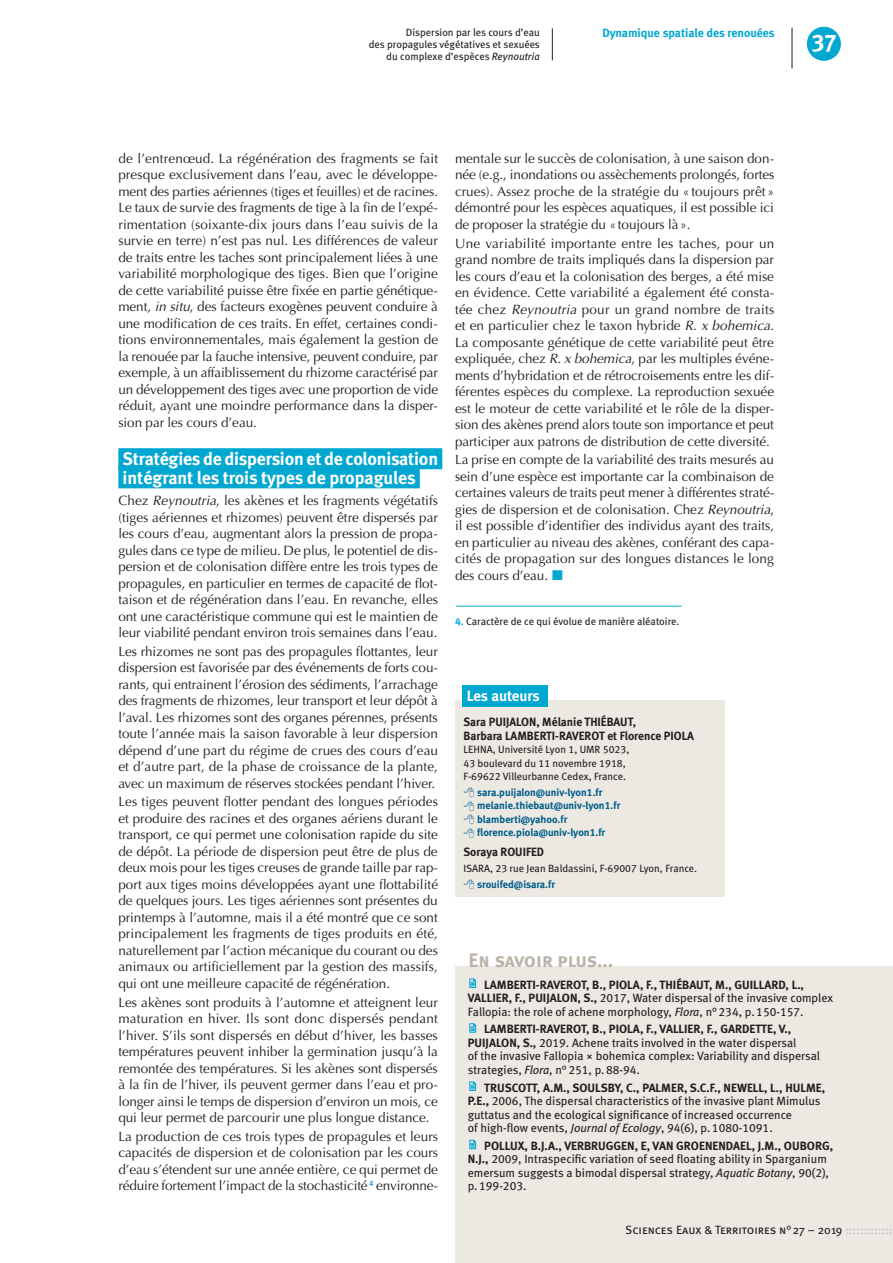
<style>
.page{position:relative;width:893px;height:1263px;background:#fff}
.page>*{position:absolute;margin:0;border:0;box-sizing:border-box;transform-origin:0 0}
.t1{font:24px "Meta Bold Caps Expert";color:#fff}
.t2{font:19.5px "Meta Bold LF Caps";letter-spacing:-.015em;color:#bcb4ab}
.H1_bleu{font:18px "Meta Bold LF";letter-spacing:-.01em;color:#fff}
.contact-picto{font:15px "Meta Bold LF";color:#fff}
.t3{font:13.5px/16.5px "Optima";letter-spacing:-.005em;color:#231f20;text-align:justify}
.Hors_texte{font:12px/13.5px "Meta Book LF";color:#231f20}
.contacts{font:12px/13.5px "Meta Bold LF";color:#231f20}
.t4{font:12px "Meta Book Caps";letter-spacing:-.005em;color:#231f20}
.t5{font:700 12px "Meta";letter-spacing:-.005em;color:#00a7d1}
.contacts-2{font:10.5px/13.5px "Meta Book LF";color:#231f20}
.contacts-3{font:10.5px/13.5px "Meta Bold LF";color:#005c8a}
.roulette_article{font:10.5px/12px "Meta Book LF";letter-spacing:-.005em;color:#231f20;text-align:right}
.coordonnées{font:10.5px "Meta Book LF";color:#231f20}
.s1{font-style:italic}
.s2{font-family:"Meta Bold LF";color:#00a7d1}
.s3{font-family:"Meta Bold LF"}
.s4{color:#bcbdc0}
</style>
<div class="page">
<hr style="left:552px;top:28px;width:1px;height:32px;background:#231f20">
<div style="left:118px;top:448px;width:324px;height:21px;background:#00a7d1"></div>
<div style="left:118px;top:467px;width:302px;height:21px;background:#00a7d1"></div>
<div style="left:455px;top:700px;width:269px;height:196px;background:#ece9e3"></div>
<div style="left:462px;top:685px;width:86px;height:22px;background:#00a7d1"></div>
<hr style="left:456px;top:606px;width:226px;height:1px;background:#00a7d1">
<div style="left:455px;top:967px;width:438px;height:296px;background:#ece9e3"></div>
<svg style="left:469px;top:978px;width:7px;height:10px"></svg>
<svg style="left:469px;top:1023px;width:7px;height:10px"></svg>
<svg style="left:469px;top:1081px;width:7px;height:10px"></svg>
<svg style="left:469px;top:1139px;width:7px;height:10px"></svg>
<div style="left:807px;top:27px;width:34px;height:34px;background:#00a7d1;border-radius:50%"></div>
<hr style="left:792px;top:28px;width:1px;height:40px;background:#231f20">
<p class="roulette_article" style="left:369px;top:26px;width:173px">Dispersion par les cours d’eau<br>des propagules végétatives et sexuées du complexe d’espèces <span class="s1">Reynoutria</span></p>
<p class="t5" style="left:602px;top:26px;width:174px">Dynamique spatiale des renouées</p>
<h1 class="t1" style="left:812px;top:28px;width:26px">37</h1>
<p class="t3" style="left:118px;top:150px;width:321px">de l’entrenœud. La régénération des fragments se fait presque exclusivement dans l’eau, avec le développe&shy;ment des parties aériennes (tiges et feuilles) et de racines.<br>Le taux de survie des fragments de tige à la fin de l’expé&shy;rimentation (soixante-dix jours dans l’eau suivis de la survie en terre) n’est pas nul. Les différences de valeur de traits entre les taches sont principalement liées à une variabilité morphologique des tiges. Bien que l’origine de cette variabilité puisse être fixée en partie génétique&shy;ment, <span class="s1">in situ</span>, des facteurs exogènes peuvent conduire à une modification de ces traits. En effet, certaines condi&shy;tions environnementales, mais également la gestion de la renouée par la fauche intensive, peuvent conduire, par exemple, à un affaiblissement du rhizome caractérisé par un développement des tiges avec une proportion de vide réduit, ayant une moindre performance dans la disper&shy;sion par les cours d’eau.</p>
<p class="H1_bleu" style="left:123px;top:448px;width:317px">Stratégies de dispersion et de colonisation</p>
<p class="H1_bleu" style="left:123px;top:467px;width:295px">intégrant les trois types de propagules</p>
<p class="t3" style="left:118px;top:492px;width:321px">Chez <span class="s1">Reynoutria</span>, les akènes et les fragments végétatifs (tiges aériennes et rhizomes) peuvent être dispersés par les cours d’eau, augmentant alors la pression de propa&shy;gules dans ce type de milieu. De plus, le potentiel de dis&shy;persion et de colonisation diffère entre les trois types de propagules, en particulier en termes de capacité de flot&shy;taison et de régénération dans l’eau. En revanche, elles ont une caractéristique commune qui est le maintien de leur viabilité pendant environ trois semaines dans l’eau.</p>
<p class="t3" style="left:118px;top:643px;width:321px">Les rhizomes ne sont pas des propagules flottantes, leur dispersion est favorisée par des événements de forts cou&shy;rants, qui entrainent l’érosion des sédiments, l’arrachage des fragments de rhizomes, leur transport et leur dépôt à l’aval. Les rhizomes sont des organes pérennes, présents toute l’année mais la saison favorable à leur dispersion dépend d’une part du régime de crues des cours d’eau et d’autre part, de la phase de croissance de la plante, avec un maximum de réserves stockées pendant l’hiver.</p>
<p class="t3" style="left:118px;top:794px;width:321px">Les tiges peuvent flotter pendant des longues périodes et produire des racines et des organes aériens durant le transport, ce qui permet une colonisation rapide du site de dépôt. La période de dispersion peut être de plus de deux mois pour les tiges creuses de grande taille par rap&shy;port aux tiges moins développées ayant une flottabilité de quelques jours. Les tiges aériennes sont présentes du printemps à l’automne, mais il a été montré que ce sont principalement les fragments de tiges produits en été, naturellement par l’action mécanique du courant ou des animaux ou artificiellement par la gestion des massifs, qui ont une meilleure capacité de régénération.</p>
<p class="t3" style="left:118px;top:994px;width:321px">Les akènes sont produits à l’automne et atteignent leur maturation en hiver. Ils sont donc dispersés pendant l’hiver. S’ils sont dispersés en début d’hiver, les basses températures peuvent inhiber la germination jusqu’à la remontée des températures. Si les akènes sont dispersés à la fin de l’hiver, ils peuvent germer dans l’eau et pro&shy;longer ainsi le temps de dispersion d’environ un mois, ce qui leur permet de parcourir une plus longue distance.</p>
<p class="t3" style="left:118px;top:1128px;width:321px">La production de ces trois types de propagules et leurs capacités de dispersion et de colonisation par les cours d’eau s’étendent sur une année entière, ce qui permet de réduire fortement l’impact de la stochasticité <sup>4</sup> environne-</p>
<p class="t3" style="left:455px;top:150px;width:321px">mentale sur le succès de colonisation, à une saison don&shy;née (e.g., inondations ou assèchements prolongés, fortes crues). Assez proche de la stratégie du « toujours prêt » démontré pour les espèces aquatiques, il est possible ici de proposer la stratégie du « toujours là».</p>
<p class="t3" style="left:455px;top:235px;width:321px">Une variabilité importante entre les taches, pour un grand nombre de traits impliqués dans la dispersion par les cours d’eau et la colonisation des berges, a été mise en évidence. Cette variabilité a également été consta&shy;tée chez <span class="s1">Reynoutria</span> pour un grand nombre de traits et en particulier chez le taxon hybride <span class="s1">R. x bohemica</span>.<br>La composante génétique de cette variabilité peut être expliquée, chez <span class="s1">R. x bohemica</span>, par les multiples événe&shy;ments d’hybridation et de rétrocroisements entre les dif&shy;férentes espèces du complexe. La reproduction sexuée est le moteur de cette variabilité et le rôle de la disper&shy;sion des akènes prend alors toute son importance et peut participer aux patrons de distribution de cette diversité.</p>
<p class="t3" style="left:455px;top:452px;width:321px">La prise en compte de la variabilité des traits mesurés au sein d’une espèce est importante car la combinaison de certaines valeurs de traits peut mener à différentes straté&shy;gies de dispersion et de colonisation. Chez <span class="s1">Reynoutria</span>, il est possible d’identifier des individus ayant des traits, en particulier au niveau des akènes, conférant des capa&shy;cités de propagation sur des longues distances le long des cours d’eau.</p>
<p class="coordonnées" style="left:455px;top:615px;width:226px"><span class="s2">4.</span> Caractère de ce qui évolue de manière aléatoire.</p>
<p class="contact-picto" style="left:467px;top:687px;width:75px">Les auteurs</p>
<p class="contacts" style="left:463px;top:715px;width:232px">Sara PUIJALON, Mélanie THIÉBAUT,<br>Barbara LAMBERTI-RAVEROT et Florence PIOLA</p>
<p class="contacts-2" style="left:463px;top:743px;width:167px">LEHNA, Université Lyon 1, UMR 5023,<br>43 boulevard du 11 novembre 1918,<br>F-69622 Villeurbanne Cedex, France.</p>
<p class="contacts-3" style="left:477px;top:785px;width:145px">sara.puijalon@univ-lyon1.fr melanie.thiebaut@univ-lyon1.fr blamberti@yahoo.fr florence.piola@univ-lyon1.fr</p>
<p class="contacts" style="left:463px;top:845px;width:82px">Soraya ROUIFED</p>
<p class="contacts-2" style="left:463px;top:861px;width:235px">ISARA, 23 rue Jean Baldassini, F-69007 Lyon, France.</p>
<p class="contacts-3" style="left:477px;top:877px;width:79px">srouifed@isara.fr</p>
<p class="t2" style="left:468px;top:948px;width:146px">En savoir plus...</p>
<p class="Hors_texte" style="left:468px;top:977px;width:367px;text-indent:16px"><span class="s3">LAMBERTI-RAVEROT, B., PIOLA, F., THIÉBAUT, M., GUILLARD, L.,<br>VALLIER, F., PUIJALON, S.,</span> 2017, Water dispersal of the invasive complex<br>Fallopia: the role of achene morphology, <span class="s1">Flora</span>, n°234, p.150-157.</p>
<p class="Hors_texte" style="left:468px;top:1022px;width:354px;text-indent:16px"><span class="s3">LAMBERTI-RAVEROT, B., PIOLA, F., VALLIER, F., GARDETTE, V., PUIJALON, S.,</span> 2019. Achene traits involved in the water dispersal<br>of the invasive Fallopia × bohemica complex: Variability and dispersal strategies, <span class="s1">Flora</span>, n°251, p.88-94.</p>
<p class="Hors_texte" style="left:468px;top:1080px;width:359px;text-indent:16px"><span class="s3">TRUSCOTT, A.M., SOULSBY, C., PALMER, S.C.F., NEWELL, L., HULME, P.E.,</span> 2006, The dispersal characteristics of the invasive plant Mimulus guttatus and the ecological significance of increased occurrence<br>of high-flow events, <span class="s1">Journal of Ecology</span>, 94(6), p.1080-1091.</p>
<p class="Hors_texte" style="left:468px;top:1139px;width:367px;text-indent:16px"><span class="s3">POLLUX, B.J.A., VERBRUGGEN, E, VAN GROENENDAEL, J.M., OUBORG, N.J.,</span> 2009, Intraspecific variation of seed floating ability in Sparganium emersum suggests a bimodal dispersal strategy, <span class="s1">Aquatic Botany</span>, 90(2), p.199-203.</p>
<p class="t4" style="left:625px;top:1223px;width:269px">Sciences Eaux &amp; Territoires n°27 – 2019 <span class="s4">:::::::::::::</span></p>
</div>
